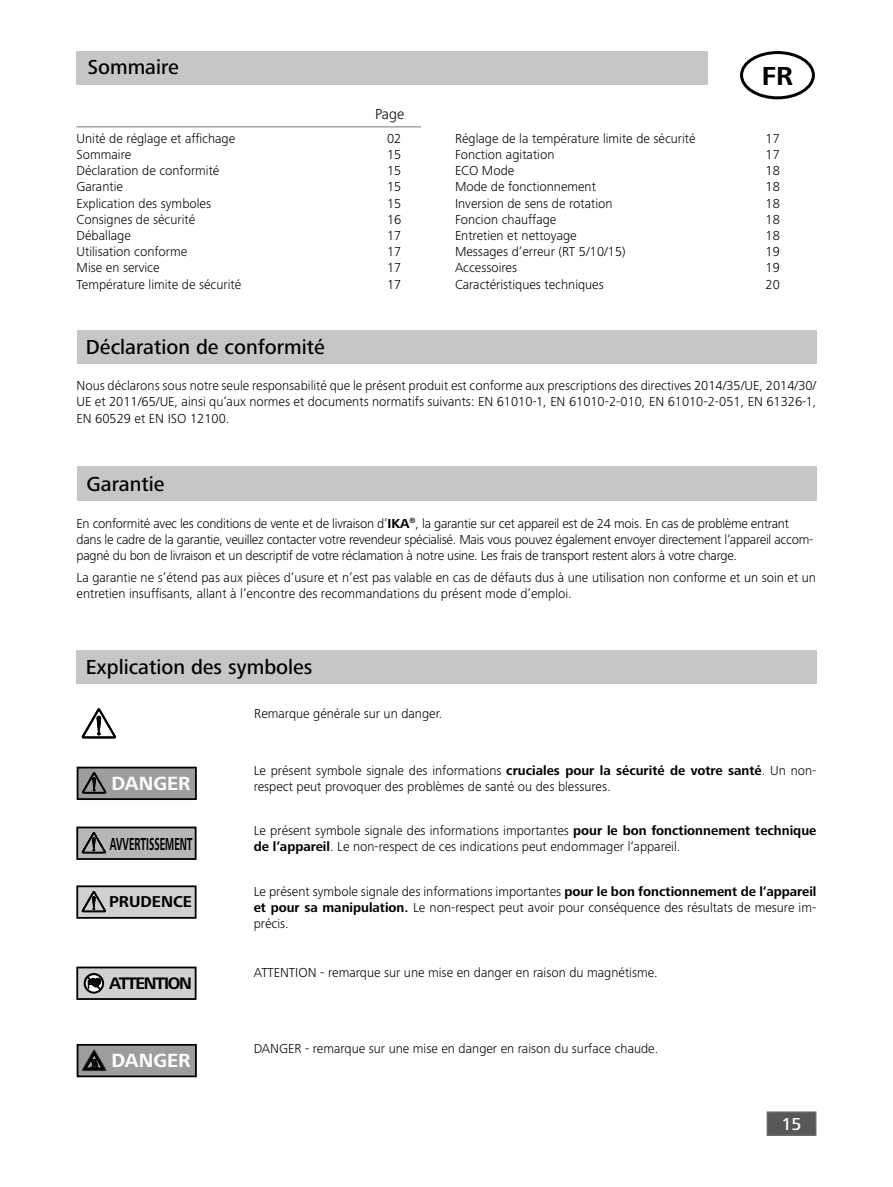
<style>
.page{position:relative;width:893px;height:1187px;background:#fff}
.page>*{position:absolute;margin:0;border:0;box-sizing:border-box;transform-origin:0 0}
.t1{font:700 27px "Frutiger Next IKA";color:#000}
.t2{font:500 21px "Frutiger Next IKA";color:#000}
.t3{font:700 19.8px "Frutiger Next IKA";color:#fff}
.t4{font:700 18px "Frutiger Next IKA";color:#000;scale:.54 1}
.t5{font:500 18px "Frutiger Next IKA";color:#fff}
.t6{font:700 17.25px "Frutiger Next IKA";letter-spacing:-.08em;color:#000}
.t7{font:700 16.35px "Frutiger Next IKA";color:#000}
.t8{font:300 15px "Frutiger Next IKA";color:#000}
.t9{font:300 13.5px/16.2px "Frutiger Next IKA";color:#000}
.t10{font:300 13.5px/16.2px "Frutiger Next IKA";letter-spacing:-.02em;color:#000}
.s1{font-weight:700}
</style>
<div class="page">
<div style="left:767px;top:1111px;width:49px;height:24px;background:#575756;border:2px solid #666"></div>
<div style="left:76px;top:650px;width:740px;height:33px;background:#c6c6c6"></div>
<div style="left:740px;top:51px;width:75px;height:48px;border:3px solid #000;border-radius:50%"></div>
<div style="left:77px;top:51px;width:631px;height:33px;background:#c6c6c6"></div>
<div style="left:77px;top:331px;width:739px;height:33px;background:#c6c6c6"></div>
<hr style="left:77px;top:126px;width:344px;height:1px;background:#7a7a7a">
<div style="left:77px;top:467px;width:739px;height:34px;background:#c6c6c6"></div>
<div style="left:77px;top:766px;width:120px;height:34px;background:#9d9d9c;border:2px solid #000"></div>
<svg style="left:82px;top:772px;width:24px;height:21px"></svg>
<div style="left:76px;top:885px;width:121px;height:33px;background:#d0d0d0;border:2px solid #000"></div>
<svg style="left:82px;top:891px;width:24px;height:21px"></svg>
<div style="left:76px;top:826px;width:121px;height:33px;background:#b8b7b7;border:2px solid #000"></div>
<svg style="left:82px;top:832px;width:24px;height:21px"></svg>
<svg style="left:82px;top:708px;width:34px;height:30px"></svg>
<div style="left:76px;top:966px;width:121px;height:33px;background:#d0d0d0;border:2px solid #000"></div>
<svg style="left:84px;top:972px;width:20px;height:21px"></svg>
<div style="left:86px;top:975px;width:16px;height:16px;background:#fff;border-radius:50%"></div>
<svg style="left:87px;top:976px;width:14px;height:13px"></svg>
<div style="left:77px;top:1043px;width:120px;height:34px;background:#9d9d9c;border:2px solid #000"></div>
<svg style="left:82px;top:1049px;width:24px;height:21px"></svg>
<h2 class="t2" style="left:87px;top:55px;width:93px">Sommaire</h2>
<p class="t8" style="left:375px;top:106px;width:31px">Page</p>
<p class="t9" style="left:77px;top:130px;width:160px">Unité de réglage et affichage</p>
<p class="t9" style="left:387px;top:130px;width:16px">02</p>
<p class="t9" style="left:77px;top:146px;width:56px">Sommaire</p>
<p class="t9" style="left:387px;top:146px;width:16px">15</p>
<p class="t9" style="left:77px;top:162px;width:144px">Déclaration de conformité</p>
<p class="t9" style="left:387px;top:162px;width:16px">15</p>
<p class="t9" style="left:77px;top:179px;width:48px">Garantie</p>
<p class="t9" style="left:387px;top:179px;width:16px">15</p>
<p class="t9" style="left:77px;top:195px;width:136px">Explication des symboles</p>
<p class="t9" style="left:387px;top:195px;width:16px">15</p>
<p class="t9" style="left:77px;top:211px;width:120px">Consignes de sécurité</p>
<p class="t9" style="left:387px;top:211px;width:16px">16</p>
<p class="t9" style="left:77px;top:227px;width:56px">Déballage</p>
<p class="t9" style="left:387px;top:227px;width:16px">17</p>
<p class="t9" style="left:77px;top:243px;width:112px">Utilisation conforme</p>
<p class="t9" style="left:387px;top:243px;width:16px">17</p>
<p class="t9" style="left:77px;top:260px;width:85px">Mise en service</p>
<p class="t9" style="left:387px;top:260px;width:16px">17</p>
<p class="t9" style="left:77px;top:276px;width:166px">Température limite de sécurité</p>
<p class="t9" style="left:387px;top:276px;width:16px">17</p>
<h1 class="t1" style="left:762px;top:60px;width:33px">FR</h1>
<p class="t9" style="left:455px;top:130px;width:242px">Réglage de la température limite de sécurité</p>
<p class="t9" style="left:765px;top:130px;width:16px">17</p>
<p class="t9" style="left:455px;top:146px;width:101px">Fonction agitation</p>
<p class="t9" style="left:765px;top:146px;width:16px">17</p>
<p class="t9" style="left:455px;top:162px;width:61px">ECO Mode</p>
<p class="t9" style="left:765px;top:162px;width:16px">18</p>
<p class="t9" style="left:455px;top:179px;width:142px">Mode de fonctionnement</p>
<p class="t9" style="left:765px;top:179px;width:16px">18</p>
<p class="t9" style="left:455px;top:195px;width:159px">Inversion de sens de rotation</p>
<p class="t9" style="left:765px;top:195px;width:16px">18</p>
<p class="t9" style="left:455px;top:211px;width:103px">Foncion chauffage</p>
<p class="t9" style="left:765px;top:211px;width:16px">18</p>
<p class="t9" style="left:455px;top:227px;width:123px">Entretien et nettoyage</p>
<p class="t9" style="left:765px;top:227px;width:16px">18</p>
<p class="t9" style="left:455px;top:243px;width:172px">Messages d‘erreur (RT 5/10/15)</p>
<p class="t9" style="left:765px;top:243px;width:16px">19</p>
<p class="t9" style="left:455px;top:260px;width:64px">Accessoires</p>
<p class="t9" style="left:765px;top:260px;width:16px">19</p>
<p class="t9" style="left:455px;top:276px;width:150px">Caractéristiques techniques</p>
<p class="t9" style="left:765px;top:276px;width:16px">20</p>
<h2 class="t2" style="left:86px;top:334px;width:241px">Déclaration de conformité</h2>
<p class="t9" style="left:77px;top:377px;width:741px;text-align:justify">Nous déclarons sous notre seule responsabilité que le présent produit est conforme aux prescriptions des directives 2014/35/UE, 2014/30/ UE et 2011/65/UE, ainsi qu‘aux normes et documents normatifs suivants: EN 61010-1, EN 61010-2-010, EN 61010-2-051, EN 61326-1, EN 60529 et EN ISO 12100.</p>
<h2 class="t2" style="left:87px;top:471px;width:79px">Garantie</h2>
<p class="t10" style="left:77px;top:515px;width:738px">En conformité avec les conditions de vente et de livraison d‘<span class="s1">IKA</span><sup>®</sup>, la garantie sur cet appareil est de 24 mois. En cas de problème entrant dans le cadre de la garantie, veuillez contacter votre revendeur spécialisé. Mais vous pouvez également envoyer directement l‘appareil accom&shy;pagné du bon de livraison et un descriptif de votre réclamation à notre usine. Les frais de transport restent alors à votre charge.</p>
<p class="t9" style="left:77px;top:569px;width:741px">La garantie ne s’étend pas aux pièces d’usure et n’est pas valable en cas de défauts dus à une utilisation non conforme et un soin et un entretien insuffisants, allant à l’encontre des recommandations du présent mode d’emploi.</p>
<h2 class="t2" style="left:86px;top:654px;width:228px">Explication des symboles</h2>
<h3 class="t3" style="left:111px;top:771px;width:81px">DANGER</h3>
<h3 class="t4" style="left:110px;top:833px;width:155px">AVVERTISSEMENT</h3>
<p class="t7" style="left:109px;top:892px;width:84px">PRUDENCE</p>
<p class="t6" style="left:109px;top:973px;width:84px">ATTENTION</p>
<h3 class="t3" style="left:111px;top:1048px;width:81px">DANGER</h3>
<p class="t9" style="left:254px;top:705px;width:190px">Remarque générale sur un danger.</p>
<p class="t9" style="left:254px;top:762px;width:564px">Le présent symbole signale des informations <span class="s1">cruciales pour la sécurité de votre santé</span>. Un non&shy;respect peut provoquer des problèmes de santé ou des blessures.</p>
<p class="t9" style="left:254px;top:822px;width:564px">Le présent symbole signale des informations importantes <span class="s1">pour le bon fonctionnement technique de l‘appareil</span>. Le non-respect de ces indications peut endommager l‘appareil.</p>
<p class="t9" style="left:254px;top:883px;width:564px;text-align:justify">Le présent symbole signale des informations importantes <span class="s1">pour le bon fonctionnement de l‘appareil et pour sa manipulation.</span> Le non-respect peut avoir pour conséquence des résultats de mesure im&shy;précis.</p>
<p class="t9" style="left:254px;top:964px;width:406px">ATTENTION - remarque sur une mise en danger en raison du magnétisme.</p>
<p class="t9" style="left:254px;top:1039px;width:406px">DANGER - remarque sur une mise en danger en raison du surface chaude.</p>
<h3 class="t5" style="left:781px;top:1113px;width:22px">15</h3>
</div>
